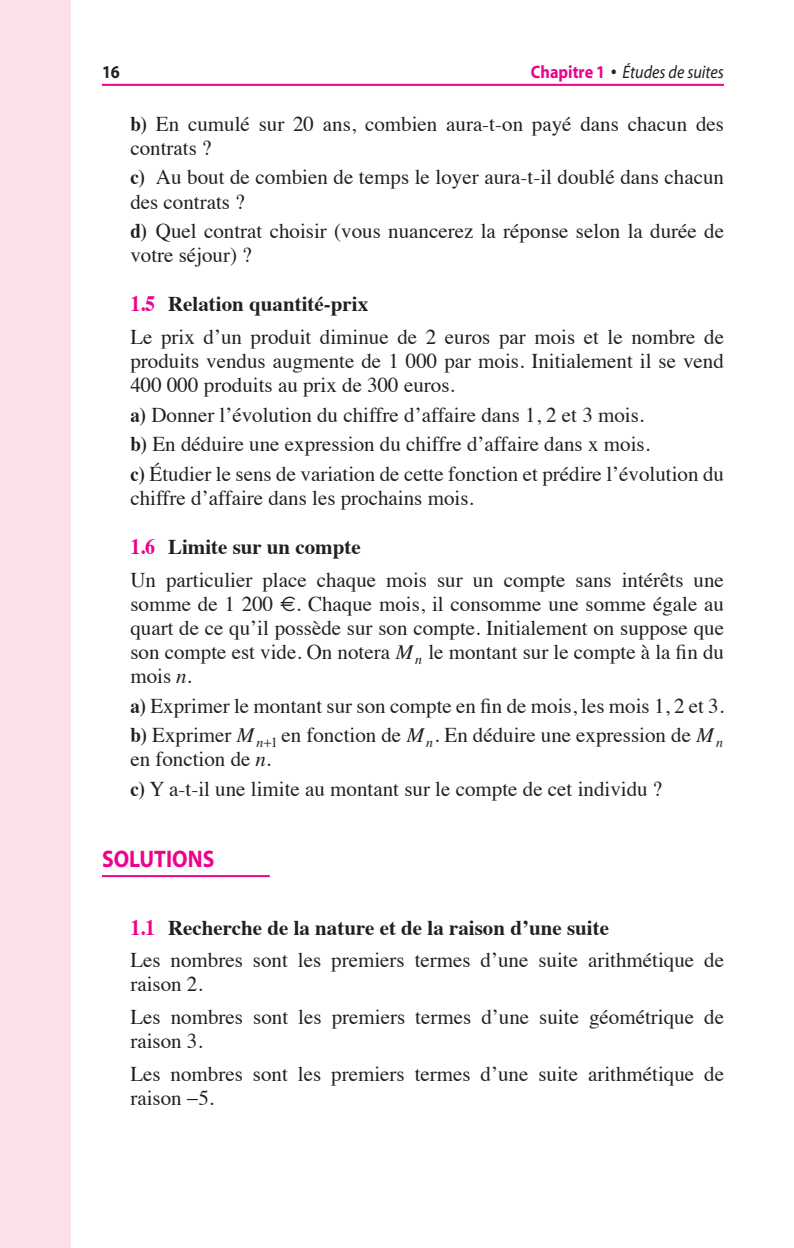
<style>
.page{position:relative;width:794px;height:1248px;background:#fff}
.page>*{position:absolute;margin:0;border:0;box-sizing:border-box;transform-origin:0 0}
.t1{font:700 24px "Myriad";color:#ed028c;scale:.9 1}
.t2{font:21px/24px "Times";color:#231f20}
.t3{font:italic 18px "Myriad";color:#231f20;scale:.9 1}
.t4{font:700 18px "Myriad";color:#231f20;scale:.9 1}
.s1{font-weight:700;font-style:normal;color:#ed028c}
.s2{font-weight:700;font-style:normal}
.s3{font-weight:700}
.s4{font-weight:700;font-size:22px;color:#ed028c}
.s5{font-style:italic}
</style>
<div class="page">
<div style="left:0;top:0;width:71px;height:1247px;background:#fbdfeb"></div>
<hr style="left:102px;top:84px;width:622px;height:2px;background:#ed028c">
<hr style="left:102px;top:875px;width:168px;height:2px;background:#ed028c">
<p class="t4" style="left:102px;top:62px;width:21px">16</p>
<p class="t3" style="left:531px;top:63px;width:216px"><span class="s1">Chapitre 1</span> <span class="s2">•</span> Études de suites</p>
<p class="t2" style="left:130px;top:110px;width:595px"><span class="s3">b)</span> En cumulé sur 20 ans, combien aura-t-on payé dans chacun des contrats ?</p>
<p class="t2" style="left:130px;top:164px;width:595px"><span class="s3">c)</span> Au bout de combien de temps le loyer aura-t-il doublé dans chacun des contrats ?</p>
<p class="t2" style="left:130px;top:217px;width:595px"><span class="s3">d)</span> Quel contrat choisir (vous nuancerez la réponse selon la durée de votre séjour) ?</p>
<p class="t2" style="left:130px;top:286px;width:595px;line-height:32.8px"><span class="s4">1.5</span> <span class="s3">Relation quantité-prix<br></span>Le prix d’un produit diminue de 2 euros par mois et le nombre de</p>
<p class="t2" style="left:130px;top:347px;width:595px">produits vendus augmente de 1 000 par mois. Initialement il se vend<br>400 000 produits au prix de 300 euros.</p>
<p class="t2" style="left:130px;top:398px;width:595px;line-height:29.6px"><span class="s3">a)</span> Donner l’évolution du chiffre d’affaire dans 1, 2 et 3 mois.<br><span class="s3">b)</span> En déduire une expression du chiffre d’affaire dans x mois.<br><span class="s3">c)</span> Étudier le sens de variation de cette fonction et prédire l’évolution du</p>
<p class="t2" style="left:130px;top:484px;width:345px">chiffre d’affaire dans les prochains mois.</p>
<p class="t2" style="left:130px;top:528px;width:595px;line-height:32.8px"><span class="s4">1.6</span> <span class="s3">Limite sur un compte<br></span>Un particulier place chaque mois sur un compte sans intérêts une</p>
<p class="t2" style="left:130px;top:590px;width:595px;text-align:justify">somme de 1 200 . Chaque mois, il consomme une somme égale au quart de ce qu’il possède sur son compte. Initialement on suppose que son compte est vide. On notera <span class="s5">M</span><sub>n</sub> le montant sur le compte à la fin du mois <span class="s5">n</span>.</p>
<p class="t2" style="left:130px;top:688px;width:595px;line-height:29.6px"><span class="s3">a)</span> Exprimer le montant sur son compte en fin de mois, les mois 1, 2 et 3. <span class="s3">b)</span> Exprimer <span class="s5">M</span><sub>n</sub> <sub>1</sub> en fonction de <span class="s5">M</span><sub>n</sub>. En déduire une expression de <span class="s5">M</span><sub>n</sub></p>
<p class="t2" style="left:130px;top:742px;width:533px;line-height:29.6px">en fonction de <span class="s5">n</span>.<br><span class="s3">c)</span> Y a-t-il une limite au montant sur le compte de cet individu ?</p>
<p class="t1" style="left:102px;top:845px;width:126px">SOLUTIONS</p>
<p class="t2" style="left:130px;top:909px;width:595px;line-height:32.8px"><span class="s4">1.1</span> <span class="s3">Recherche de la nature et de la raison d’une suite<br></span>Les nombres sont les premiers termes d’une suite arithmétique de</p>
<p class="t2" style="left:130px;top:966px;width:595px;line-height:32.8px">raison 2.<br>Les nombres sont les premiers termes d’une suite géométrique de</p>
<p class="t2" style="left:130px;top:1022px;width:595px;line-height:32.8px">raison 3.<br>Les nombres sont les premiers termes d’une suite arithmétique de</p>
<p class="t2" style="left:130px;top:1084px;width:85px">raison 5.</p>
</div>
